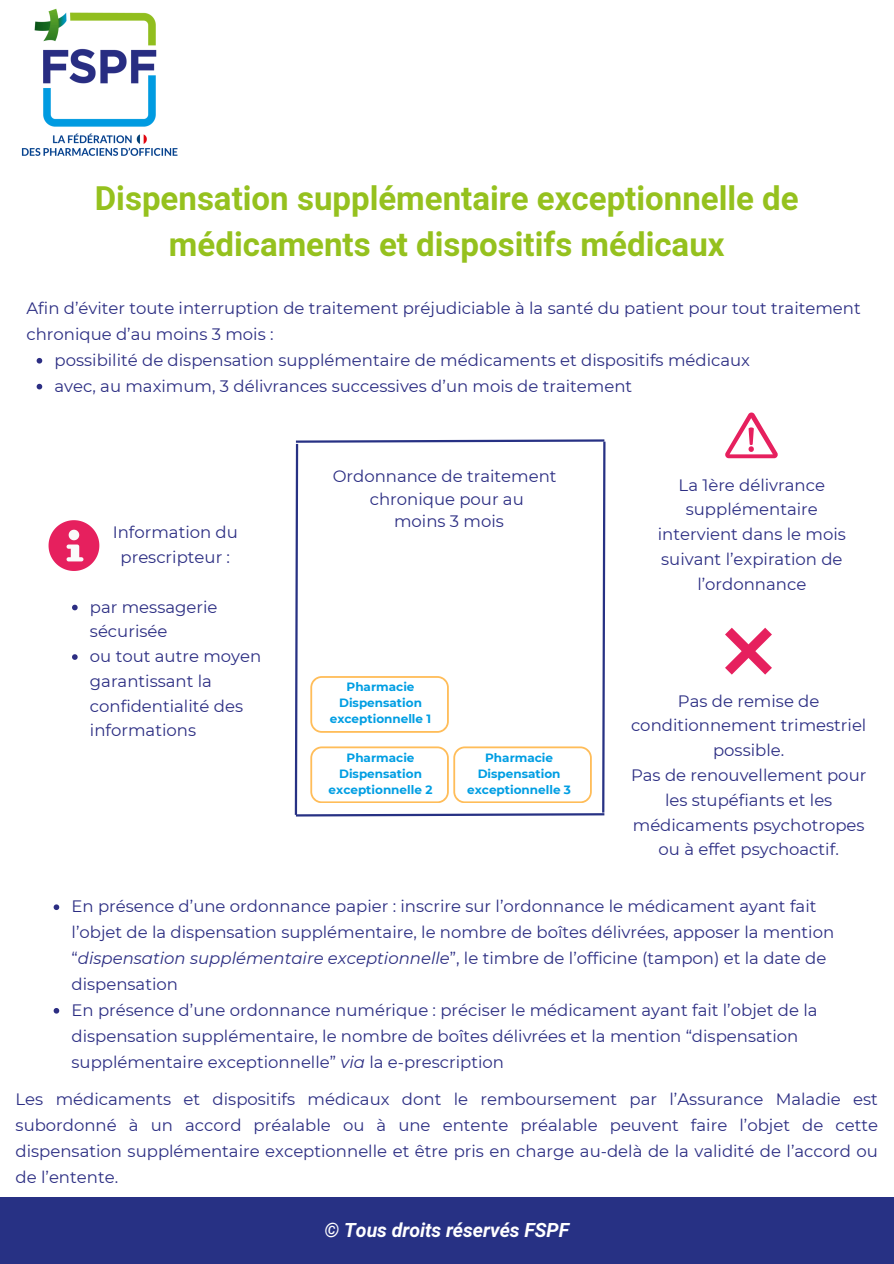
<style>
.page{position:relative;width:894px;height:1264px;background:#fff}
.page>*{position:absolute;margin:0;border:0;box-sizing:border-box;transform-origin:0 0}
.t1{font:700 33px/46.2px "Mardoto";color:#95c11e;text-align:center}
.t2{font:italic 700 19.5px "Mardoto";color:#fff}
.t3{font:16.5px/24.8px "Montserrat";color:#2c2e83}
.t4{font:700 12px/16px "Montserrat";color:#009ee3;text-align:center}
.s1{font-style:italic}
</style>
<div class="page">
<div style="left:0;top:1196px;width:893px;height:67px;background:#273184"></div>
<img style="left:21px;top:9px;width:157px;height:147px">
<svg style="left:725px;top:412px;width:53px;height:46px"></svg>
<svg style="left:49px;top:520px;width:50px;height:51px"></svg>
<svg style="left:725px;top:627px;width:46px;height:47px"></svg>
<svg style="left:37px;top:358px;width:5px;height:5px"></svg>
<svg style="left:37px;top:384px;width:5px;height:5px"></svg>
<svg style="left:72px;top:604px;width:6px;height:6px"></svg>
<svg style="left:72px;top:654px;width:6px;height:6px"></svg>
<svg style="left:54px;top:904px;width:5px;height:6px"></svg>
<svg style="left:54px;top:1008px;width:5px;height:5px"></svg>
<svg style="left:294px;top:439px;width:312px;height:378px"></svg>
<p class="t1" style="left:95px;top:175px;width:705px">Dispensation supplémentaire exceptionnelle de médicaments et dispositifs médicaux</p>
<p class="t3" style="left:26px;top:295px;width:835px;line-height:25.8px">Afin d’éviter toute interruption de traitement préjudiciable à la santé du patient pour tout traitement chronique d’au moins 3 mois :</p>
<p class="t3" style="left:55px;top:347px;width:696px">possibilité de dispensation supplémentaire de médicaments et dispositifs médicaux</p>
<p class="t3" style="left:55px;top:373px;width:579px">avec, au maximum, 3 délivrances successives d’un mois de traitement</p>
<p class="t3" style="left:113px;top:520px;width:127px;text-align:center">Information du prescripteur :</p>
<p class="t3" style="left:90px;top:594px;width:129px">par messagerie sécurisée</p>
<p class="t3" style="left:90px;top:644px;width:173px">ou tout autre moyen garantissant la confidentialité des informations</p>
<h3 class="t3" style="left:332px;top:465px;width:225px;line-height:22.5px;text-align:center">Ordonnance de traitement chronique pour au<br>moins 3 mois</h3>
<p class="t4" style="left:346px;top:679px;width:69px">Pharmacie</p>
<h3 class="t4" style="left:330px;top:695px;width:103px">Dispensation exceptionnelle 1</h3>
<h1 class="t4" style="left:346px;top:749px;width:69px">Pharmacie</h1>
<h3 class="t4" style="left:328px;top:765px;width:105px">Dispensation exceptionnelle 2</h3>
<p class="t4" style="left:485px;top:749px;width:69px">Pharmacie</p>
<p class="t4" style="left:467px;top:765px;width:105px">Dispensation exceptionnelle 3</p>
<p class="t3" style="left:657px;top:472px;width:189px;text-align:center">La 1ère délivrance supplémentaire intervient dans le mois suivant l’expiration de l’ordonnance</p>
<p class="t3" style="left:631px;top:688px;width:237px;text-align:center">Pas de remise de conditionnement trimestriel possible.<br>Pas de renouvellement pour les stupéfiants et les médicaments psychotropes ou à effet psychoactif.</p>
<p class="t3" style="left:72px;top:893px;width:764px;line-height:25.8px">En présence d’une ordonnance papier : inscrire sur l’ordonnance le médicament ayant fait l’objet de la dispensation supplémentaire, le nombre de boîtes délivrées, apposer la mention “<span class="s1">dispensation supplémentaire exceptionnelle</span>”, le timbre de l’officine (tampon) et la date de dispensation</p>
<p class="t3" style="left:72px;top:997px;width:747px;line-height:25.8px">En présence d’une ordonnance numérique : préciser le médicament ayant fait l’objet de la dispensation supplémentaire, le nombre de boîtes délivrées et la mention “dispensation supplémentaire exceptionnelle” <span class="s1">via</span> la e-prescription</p>
<p class="t3" style="left:16px;top:1086px;width:863px;line-height:25.8px;text-align:justify">Les médicaments et dispositifs médicaux dont le remboursement par l’Assurance Maladie est subordonné à un accord préalable ou à une entente préalable peuvent faire l’objet de cette dispensation supplémentaire exceptionnelle et être pris en charge au-delà de la validité de l’accord ou de l’entente.</p>
<p class="t2" style="left:324px;top:1219px;width:246px">© Tous droits réservés FSPF</p>
</div>
